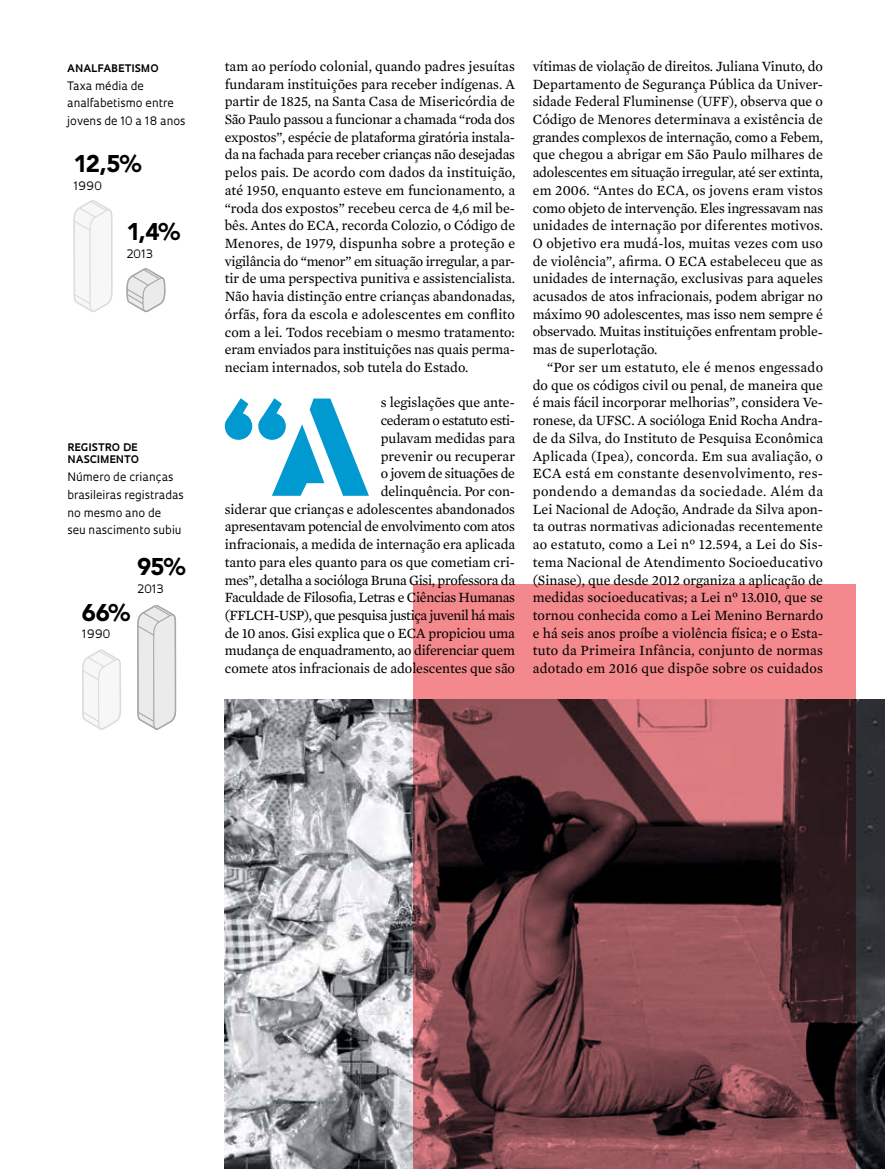
<style>
.page{position:relative;width:885px;height:1169px;background:#fff}
.page>*{position:absolute;margin:0;border:0;box-sizing:border-box;transform-origin:0 0}
.t1{font:135.45px "Stencil Gothic BE";color:#0099d0}
.t2{font:900 24px "Avenir";color:#000}
.t3{font:14.4px/17.7px "Mercury Text G2";letter-spacing:-.01em;color:#000;text-align:justify}
.t4{font:11.4px/17.7px "Oculum";color:#000}
.t5{font:700 10.2px/12.3px "Oculum";letter-spacing:.035em;color:#000}
</style>
<div class="page">
<img style="left:225px;top:699px;width:660px;height:469px">
<svg style="left:413px;top:584px;width:442px;height:584px;background:#864c50"></svg>
<svg style="left:73px;top:200px;width:103px;height:530px"></svg>
<p class="t5" style="left:67px;top:62px;width:93px">ANALFABETISMO</p>
<p class="t4" style="left:67px;top:76px;width:120px">Taxa média de analfabetismo entre jovens de 10 a 18 anos</p>
<h2 class="t2" style="left:73px;top:149px;width:70px">12,5%</h2>
<p class="t4" style="left:73px;top:176px;width:30px">1990</p>
<h2 class="t2" style="left:126px;top:217px;width:55px">1,4%</h2>
<p class="t4" style="left:126px;top:244px;width:28px">2013</p>
<p class="t5" style="left:67px;top:441px;width:73px">REGISTRO DE<br>NASCIMENTO</p>
<p class="t4" style="left:67px;top:467px;width:118px">Número de crianças brasileiras registradas no mesmo ano de<br>seu nascimento subiu</p>
<h2 class="t2" style="left:137px;top:552px;width:50px">95%</h2>
<p class="t4" style="left:137px;top:579px;width:28px">2013</p>
<h2 class="t2" style="left:82px;top:597px;width:50px">66%</h2>
<p class="t4" style="left:82px;top:625px;width:30px">1990</p>
<p class="t3" style="left:225px;top:56px;width:292px">tam ao período colonial, quando padres jesuítas fundaram instituições para receber indígenas. A partir de 1825, na Santa Casa de Misericórdia de São Paulo passou a funcionar a chamada “roda dos expostos”, espécie de plataforma giratória instala&shy;da na fachada para receber crianças não desejadas pelos pais. De acordo com dados da instituição, até 1950, enquanto esteve em funcionamento, a “roda dos expostos” recebeu cerca de 4,6 mil be&shy;bês. Antes do ECA, recorda Colozio, o Código de Menores, de 1979, dispunha sobre a proteção e vigilância do “menor” em situação irregular, a par&shy;tir de uma perspectiva punitiva e assistencialista.<br>Não havia distinção entre crianças abandonadas, órfãs, fora da escola e adolescentes em conflito com a lei. Todos recebiam o mesmo tratamento: eram enviados para instituições nas quais perma&shy;neciam internados, sob tutela do Estado.</p>
<h1 class="t1" style="left:222px;top:394px;width:153px">“A</h1>
<p class="t3" style="left:225px;top:393px;width:292px;text-align:right">s legislações que ante-<br>cederam o estatuto esti-<br>pulavam medidas para<br>prevenir ou recuperar<br>o jovem de situações de<br>delinquência. Por con-<br>siderar que crianças e adolescentes abandonados apresentavam potencial de envolvimento com atos infracionais, a medida de internação era aplicada tanto para eles quanto para os que cometiam cri&shy;mes”, detalha a socióloga Bruna Gisi, professora da Faculdade de Filosofia, Letras e Ciências Humanas (FFLCH-USP), que pesquisa justiça juvenil há mais de 10 anos. Gisi explica que o ECA propiciou uma mudança de enquadramento, ao diferenciar quem comete atos infracionais de adolescentes que são</p>
<p class="t3" style="left:533px;top:56px;width:292px">vítimas de violação de direitos. Juliana Vinuto, do Departamento de Segurança Pública da Univer&shy;sidade Federal Fluminense (UFF), observa que o Código de Menores determinava a existência de grandes complexos de internação, como a Febem, que chegou a abrigar em São Paulo milhares de adolescentes em situação irregular, até ser extinta, em 2006. “Antes do ECA, os jovens eram vistos como objeto de intervenção. Eles ingressavam nas unidades de internação por diferentes motivos.<br>O objetivo era mudá-los, muitas vezes com uso de violência”, afirma. O ECA estabeleceu que as unidades de internação, exclusivas para aqueles acusados de atos infracionais, podem abrigar no máximo 90 adolescentes, mas isso nem sempre é observado. Muitas instituições enfrentam proble&shy;mas de superlotação.</p>
<p class="t3" style="left:533px;top:357px;width:292px;text-indent:14px">“Por ser um estatuto, ele é menos engessado do que os códigos civil ou penal, de maneira que é mais fácil incorporar melhorias”, considera Ve&shy;ronese, da UFSC. A socióloga Enid Rocha Andra&shy;de da Silva, do Instituto de Pesquisa Econômica Aplicada (Ipea), concorda. Em sua avaliação, o ECA está em constante desenvolvimento, res&shy;pondendo a demandas da sociedade. Além da Lei Nacional de Adoção, Andrade da Silva apon&shy;ta outras normativas adicionadas recentemente ao estatuto, como a Lei nº 12.594, a Lei do Sis&shy;tema Nacional de Atendimento Socioeducativo (Sinase), que desde 2012 organiza a aplicação de medidas socioeducativas; a Lei nº 13.010, que se tornou conhecida como a Lei Menino Bernardo e há seis anos proíbe a violência física; e o Esta&shy;tuto da Primeira Infância, conjunto de normas adotado em 2016 que dispõe sobre os cuidados</p>
</div>
